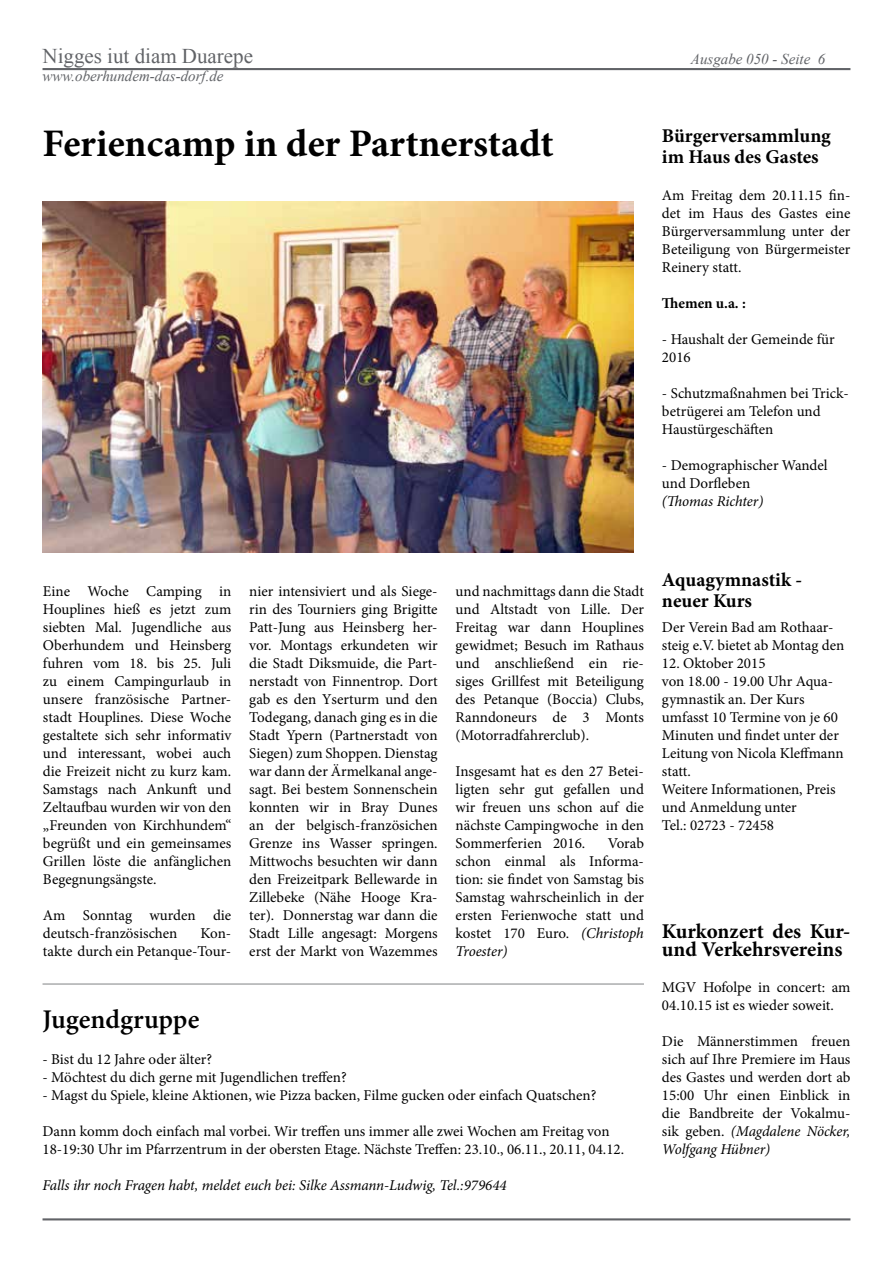
<style>
.page{position:relative;width:893px;height:1263px;background:#fff}
.page>*{position:absolute;margin:0;border:0;box-sizing:border-box;transform-origin:0 0}
.t1{font:700 39px "Minion Pro";letter-spacing:-.005em;color:#000}
.t2{font:600 27px "Minion Pro";color:#000}
.t3{font:700 21px/18px "Minion Pro";color:#000}
.t4{font:21px "Times New Roman";color:#616367}
.t5{font:700 19.5px/21px "Minion Pro";color:#000}
.t6{font:15px/18px "Minion Pro";color:#000}
.t7{font:italic 15px "Minion Pro";letter-spacing:-.005em;color:#000}
.t8{font:italic 15px "Times New Roman";color:#616367}
.t9{font:700 15px "Minion Pro";color:#000}
.s1{font-style:italic}
</style>
<div class="page">
<hr style="left:43px;top:68px;width:807px;height:2px;background:#616367">
<hr style="left:43px;top:1218px;width:807px;height:2px;background:#616367">
<img style="left:43px;top:202px;width:590px;height:351px">
<hr style="left:43px;top:984px;width:601px;height:1px;background:#808285">
<h3 class="t4" style="left:43px;top:42px;width:212px">Nigges iut diam Duarepe</h3>
<p class="t8" style="left:691px;top:49px;width:136px">Ausgabe 050 - Seite 6</p>
<p class="t8" style="left:43px;top:66px;width:183px">www.oberhundem-das-dorf.de</p>
<h1 class="t1" style="left:43px;top:116px;width:513px">Feriencamp in der Partnerstadt</h1>
<h3 class="t5" style="left:662px;top:125px;width:170px">Bürgerversammlung im Haus des Gastes</h3>
<p class="t6" style="left:662px;top:186px;width:190px;text-align:justify">Am Freitag dem 20.11.15 fin&shy;det im Haus des Gastes eine Bürgerversammlung unter der Beteiligung von Bürgermeister Reinery statt.</p>
<p class="t9" style="left:662px;top:292px;width:85px">Themen u.a. :</p>
<p class="t6" style="left:662px;top:330px;width:174px">- Haushalt der Gemeinde für<br>2016</p>
<p class="t6" style="left:662px;top:384px;width:188px">- Schutzmaßnahmen bei Trick&shy;betrügerei am Telefon und<br>Haustürgeschäften</p>
<p class="t6" style="left:662px;top:456px;width:167px">- Demographischer Wandel und Dorfleben</p>
<p class="t7" style="left:662px;top:491px;width:103px">(Thomas Richter)</p>
<p class="t6" style="left:43px;top:582px;width:190px;text-align:justify">Eine Woche Camping in Houplines hieß es jetzt zum siebten Mal. Jugendliche aus Oberhundem und Heinsberg fuhren vom 18. bis 25. Juli zu einem Campingurlaub in unsere französische Partner&shy;stadt Houplines. Diese Woche gestaltete sich sehr informativ und interessant, wobei auch die Freizeit nicht zu kurz kam.<br>Samstags nach Ankunft und Zeltaufbau wurden wir von den „Freunden von Kirchhundem“ begrüßt und ein gemeinsames Grillen löste die anfänglichen Begegnungsängste.</p>
<p class="t6" style="left:43px;top:906px;width:190px">Am Sonntag wurden die deutsch-französischen</p>
<p class="t6" style="left:43px;top:924px;width:190px;text-align:right">Kon-<br>takte durch ein Petanque-Tour-</p>
<p class="t6" style="left:249px;top:582px;width:190px;text-align:justify">nier intensiviert und als Siege&shy;rin des Tourniers ging Brigitte Patt-Jung aus Heinsberg her&shy;vor. Montags erkundeten wir die Stadt Diksmuide, die Part&shy;nerstadt von Finnentrop. Dort gab es den Yserturm und den Todegang, danach ging es in die Stadt Ypern (Partnerstadt von Siegen) zum Shoppen. Dienstag war dann der Ärmelkanal ange&shy;sagt. Bei bestem Sonnenschein konnten wir in Bray Dunes an der belgisch-französichen Grenze ins Wasser springen.<br>Mittwochs besuchten wir dann den Freizeitpark Bellewarde in Zillebeke (Nähe Hooge Kra&shy;ter). Donnerstag war dann die Stadt Lille angesagt: Morgens erst der Markt von Wazemmes</p>
<p class="t6" style="left:456px;top:582px;width:190px;text-align:justify">und nachmittags dann die Stadt und Altstadt von Lille. Der Freitag war dann Houplines gewidmet; Besuch im Rathaus und anschließend ein rie&shy;siges Grillfest mit Beteiligung des Petanque (Boccia) Clubs, Ranndoneurs de 3 Monts (Motorradfahrerclub).</p>
<p class="t6" style="left:456px;top:762px;width:190px;text-align:justify">Insgesamt hat es den 27 Betei&shy;ligten sehr gut gefallen und wir freuen uns schon auf die nächste Campingwoche in den Sommerferien 2016.</p>
<p class="t6" style="left:456px;top:834px;width:190px;text-align:justify;text-indent:152px">Vorab schon einmal als Informa&shy;tion: sie findet von Samstag bis Samstag wahrscheinlich in der ersten Ferienwoche statt und kostet 170 Euro. <span class="s1">(Christoph Troester)</span></p>
<h2 class="t2" style="left:43px;top:1000px;width:158px">Jugendgruppe</h2>
<p class="t6" style="left:43px;top:1050px;width:171px">- Bist du 12 Jahre oder älter?</p>
<p class="t6" style="left:43px;top:1068px;width:306px">- Möchtest du dich gerne mit Jugendlichen treffen?</p>
<p class="t6" style="left:43px;top:1086px;width:555px">- Magst du Spiele, kleine Aktionen, wie Pizza backen, Filme gucken oder einfach Quatschen?</p>
<p class="t6" style="left:43px;top:1122px;width:583px">Dann komm doch einfach mal vorbei. Wir treffen uns immer alle zwei Wochen am Freitag von<br>18-19:30 Uhr im Pfarrzentrum in der obersten Etage. Nächste Treffen: 23.10., 06.11., 20.11, 04.12.</p>
<p class="t7" style="left:43px;top:1175px;width:466px">Falls ihr noch Fragen habt, meldet euch bei: Silke Assmann-Ludwig, Tel.:979644</p>
<h3 class="t5" style="left:662px;top:569px;width:142px">Aquagymnastik - neuer Kurs</h3>
<p class="t6" style="left:662px;top:618px;width:184px">Der Verein Bad am Rothaar&shy;steig e.V. bietet ab Montag den</p>
<p class="t6" style="left:662px;top:654px;width:183px">12. Oktober 2015<br>von 18.00 - 19.00 Uhr Aqua&shy;gymnastik an. Der Kurs umfasst 10 Termine von je 60<br>Minuten und findet unter der<br>Leitung von Nicola Kleffmann statt.<br>Weitere Informationen, Preis und Anmeldung unter<br>Tel.: 02723 - 72458</p>
<h3 class="t3" style="left:662px;top:922px;width:190px">Kurkonzert des Kur&shy;und Verkehrsvereins</h3>
<p class="t6" style="left:662px;top:978px;width:190px">MGV Hofolpe in concert: am<br>04.10.15 ist es wieder soweit.</p>
<p class="t6" style="left:662px;top:1032px;width:190px;text-align:justify">Die Männerstimmen freuen sich auf Ihre Premiere im Haus des Gastes und werden dort ab 15:00 Uhr einen Einblick in die Bandbreite der Vokalmu&shy;sik geben. <span class="s1">(Magdalene Nöcker, Wolfgang Hübner)</span></p>
</div>
